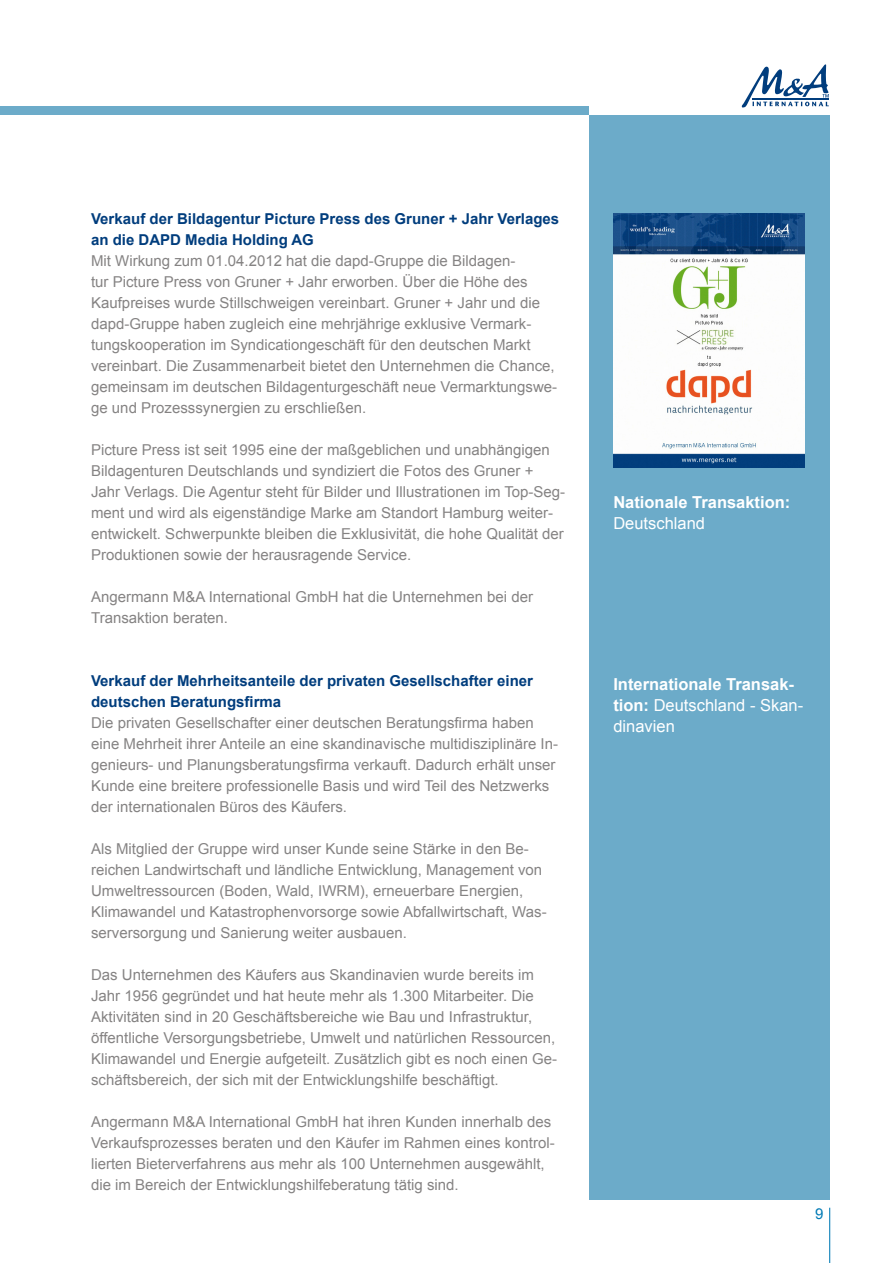
<style>
.page{position:relative;width:893px;height:1263px;background:#fff}
.page>*{position:absolute;margin:0;border:0;box-sizing:border-box;transform-origin:0 0}
.t1{font:700 16.5px/21px "Arial";color:#fff}
.t2{font:16.5px "Arial";color:#fff}
.t3{font:15px/21px "Arial";color:#858383}
.t4{font:700 15px/21px "Arial";color:#003d7d}
.t5{font:15px "Arial";color:#007ab5}
.s1{font-weight:400}
</style>
<div class="page">
<div style="left:589px;top:115px;width:240px;height:1084px;background:#6cabc9"></div>
<div style="left:0;top:106px;width:589px;height:9px;background:#6cabc9"></div>
<hr style="left:829px;top:1208px;width:1px;height:55px;background:#007ab5">
<svg style="left:742px;top:64px;width:87px;height:44px"></svg>
<img style="left:613px;top:213px;width:192px;height:254px">
<p class="t4" style="left:91px;top:209px;width:470px">Verkauf der Bildagentur Picture Press des Gruner + Jahr Verlages an die DAPD Media Holding AG</p>
<p class="t3" style="left:91px;top:251px;width:468px">Mit Wirkung zum 01.04.2012 hat die dapd-Gruppe die Bildagen-<br>tur Picture Press von Gruner + Jahr erworben. Über die Höhe des Kaufpreises wurde Stillschweigen vereinbart. Gruner + Jahr und die dapd-Gruppe haben zugleich eine mehrjährige exklusive Vermark&shy;tungskooperation im Syndicationgeschäft für den deutschen Markt vereinbart. Die Zusammenarbeit bietet den Unternehmen die Chance, gemeinsam im deutschen Bildagenturgeschäft neue Vermarktungswe&shy;ge und Prozesssynergien zu erschließen.</p>
<p class="t3" style="left:91px;top:440px;width:476px">Picture Press ist seit 1995 eine der maßgeblichen und unabhängigen Bildagenturen Deutschlands und syndiziert die Fotos des Gruner + Jahr Verlags. Die Agentur steht für Bilder und Illustrationen im Top-Seg&shy;ment und wird als eigenständige Marke am Standort Hamburg weiter&shy;entwickelt. Schwerpunkte bleiben die Exklusivität, die hohe Qualität der Produktionen sowie der herausragende Service.</p>
<p class="t3" style="left:91px;top:587px;width:443px">Angermann M&amp;A International GmbH hat die Unternehmen bei der<br>Transaktion beraten.</p>
<p class="t4" style="left:91px;top:671px;width:443px">Verkauf der Mehrheitsanteile der privaten Gesellschafter einer deutschen Beratungsfirma</p>
<p class="t3" style="left:91px;top:713px;width:468px">Die privaten Gesellschafter einer deutschen Beratungsfirma haben eine Mehrheit ihrer Anteile an eine skandinavische multidisziplinäre In&shy;genieurs- und Planungsberatungsfirma verkauft. Dadurch erhält unser Kunde eine breitere professionelle Basis und wird Teil des Netzwerks der internationalen Büros des Käufers.</p>
<p class="t3" style="left:91px;top:839px;width:457px">Als Mitglied der Gruppe wird unser Kunde seine Stärke in den Be&shy;reichen Landwirtschaft und ländliche Entwicklung, Management von Umweltressourcen (Boden, Wald, IWRM), erneuerbare Energien, Klimawandel und Katastrophenvorsorge sowie Abfallwirtschaft, Was&shy;serversorgung und Sanierung weiter ausbauen.</p>
<p class="t3" style="left:91px;top:965px;width:468px">Das Unternehmen des Käufers aus Skandinavien wurde bereits im Jahr 1956 gegründet und hat heute mehr als 1.300 Mitarbeiter. Die Aktivitäten sind in 20 Geschäftsbereiche wie Bau und Infrastruktur, öffentliche Versorgungsbetriebe, Umwelt und natürlichen Ressourcen, Klimawandel und Energie aufgeteilt. Zusätzlich gibt es noch einen Ge&shy;schäftsbereich, der sich mit der Entwicklungshilfe beschäftigt.</p>
<p class="t3" style="left:91px;top:1112px;width:465px">Angermann M&amp;A International GmbH hat ihren Kunden innerhalb des Verkaufsprozesses beraten und den Käufer im Rahmen eines kontrol&shy;lierten Bieterverfahrens aus mehr als 100 Unternehmen ausgewählt, die im Bereich der Entwicklungshilfeberatung tätig sind.</p>
<p class="t1" style="left:613px;top:492px;width:178px">Nationale Transaktion:</p>
<p class="t2" style="left:613px;top:512px;width:93px">Deutschland</p>
<p class="t1" style="left:613px;top:674px;width:191px">Internationale Transak&shy;tion: <span class="s1">Deutschland - Skan&shy;dinavien</span></p>
<p class="t5" style="left:815px;top:1203px;width:10px">9</p>
</div>
